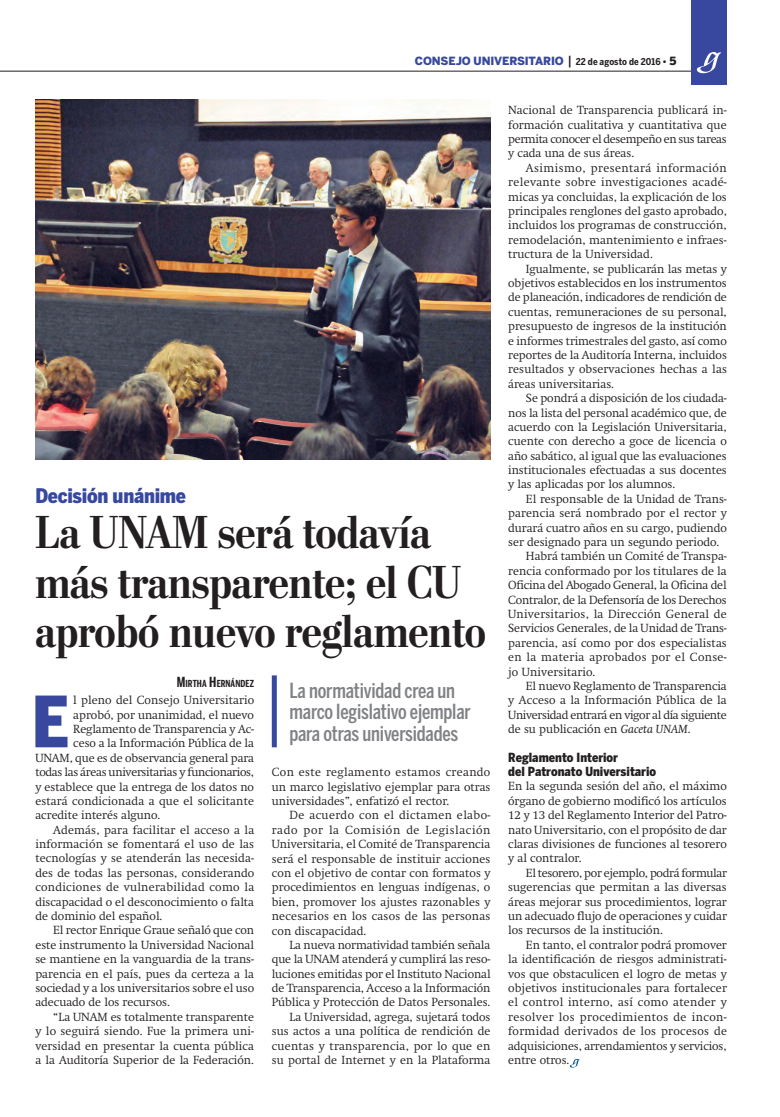
<style>
.page{position:relative;width:780px;height:1117px;background:#fff}
.page>*{position:absolute;margin:0;border:0;box-sizing:border-box;transform-origin:0 0}
._3_0_Tex_Cap_4_COLOR{font:900 69.88px "Benton Sans Cond";color:#37489e}
._1_0_Cabeza_Principa{font:700 46.25px/49.5px "Stilson";color:#231f20}
._2_0_Sumario{font:500 20.62px/21.9px "Benton Sans Comp";letter-spacing:-.01em;color:#808285}
._0_0_Balazo{font:900 20px "Benton Sans Cond";letter-spacing:-.015em;color:#37489e}
._3_0_Descanso{font:900 12.5px/14.4px "Benton Sans Cond";color:#231f20}
._3_0_Texto{font:300 11.62px/14.4px "Swift";color:#231f20;text-align:justify}
._3_0_Tex_Cap_4_COLOR-2{font:300 11.62px "Swift";color:#231f20}
._3_0_Tex_Cap_4_COLOR-3{font:300 11.62px "Swift";letter-spacing:-.025em;color:#231f20}
.t1{font:900 11.25px "Benton Sans";letter-spacing:-.015em;color:#37489e}
._4_0_Crédito_nota{font:700 9.62px "Benton Sans Comp";letter-spacing:.01em;color:#231f20}
.s1{font-family:"Benton Sans Cond";font-weight:500;font-size:12.5px;color:#231f20}
.s2{font-family:"Benton Sans Cond";font-weight:700;font-size:9.38px;color:#231f20}
.s3{font-size:9.38px;color:#231f20}
.s4{color:#231f20}
.s5{font-size:13.75px}
.s6{font-weight:400;font-style:italic}
</style>
<div class="page">
<img style="left:35px;top:100px;width:455px;height:359px">
<div style="left:272px;top:675px;width:5px;height:72px;background:#37489e"></div>
<hr style="left:0;top:71px;width:726px;height:1px;background:#231f20">
<div style="left:691px;top:0;width:35px;height:85px;background:#37489e"></div>
<svg style="left:696px;top:52px;width:26px;height:21px"></svg>
<svg style="left:569px;top:1058px;width:10px;height:9px"></svg>
<p class="t1" style="left:415px;top:54px;width:263px">CONSEJO UNIVERSITARIO <span class="s1">|</span> <span class="s2">22 de agosto de 2016</span> <span class="s3">•</span> <span class="s4">5</span></p>
<p class="_0_0_Balazo" style="left:35px;top:484px;width:152px">Decisión unánime</p>
<p class="_1_0_Cabeza_Principa" style="left:35px;top:507px;width:452px">La UNAM será todavía más transparente; el CU aprobó nuevo reglamento</p>
<p class="_4_0_Crédito_nota" style="left:177px;top:677px;width:79px"><span class="s5">M</span>IRTHA <span class="s5">H</span>ERNÁNDEZ</p>
<p class="_3_0_Tex_Cap_4_COLOR" style="left:32px;top:680px;width:39px">E</p>
<p class="_3_0_Tex_Cap_4_COLOR-2" style="left:73px;top:693px;width:182px">l pleno del Consejo Universitario</p>
<p class="_3_0_Tex_Cap_4_COLOR-2" style="left:73px;top:707px;width:182px">aprobó, por unanimidad, el nuevo</p>
<p class="_3_0_Tex_Cap_4_COLOR-2" style="left:73px;top:722px;width:182px">Reglamento de Transparencia y Ac-</p>
<p class="_3_0_Tex_Cap_4_COLOR-2" style="left:73px;top:736px;width:182px">ceso a la Información Pública de la</p>
<p class="_3_0_Tex_Cap_4_COLOR-2" style="left:35px;top:750px;width:220px">UNAM, que es de observancia general para</p>
<p class="_3_0_Tex_Cap_4_COLOR-3" style="left:35px;top:765px;width:220px">todas las áreas universitarias y funcionarios,</p>
<p class="_3_0_Tex_Cap_4_COLOR-2" style="left:35px;top:779px;width:220px">y establece que la entrega de los datos no</p>
<p class="_3_0_Tex_Cap_4_COLOR-2" style="left:35px;top:794px;width:220px">estará condicionada a que el solicitante</p>
<p class="_3_0_Tex_Cap_4_COLOR-2" style="left:35px;top:808px;width:126px">acredite interés alguno.</p>
<p class="_3_0_Texto" style="left:35px;top:822px;width:220px;text-indent:18px">Además, para facilitar el acceso a la información se fomentará el uso de las tecnologías y se atenderán las necesida&shy;des de todas las personas, considerando condiciones de vulnerabilidad como la discapacidad o el desconocimiento o falta de dominio del español.</p>
<p class="_3_0_Texto" style="left:35px;top:923px;width:220px;text-indent:18px">El rector Enrique Graue señaló que con este instrumento la Universidad Nacional se mantiene en la vanguardia de la trans&shy;parencia en el país, pues da certeza a la sociedad y a los universitarios sobre el uso adecuado de los recursos.</p>
<p class="_3_0_Texto" style="left:35px;top:1009px;width:220px;text-indent:18px">“La UNAM es totalmente transparente y lo seguirá siendo. Fue la primera uni&shy;versidad en presentar la cuenta pública a la Auditoría Superior de la Federación.</p>
<p class="_2_0_Sumario" style="left:289px;top:679px;width:183px">La normatividad crea un marco legislativo ejemplar para otras universidades</p>
<p class="_3_0_Texto" style="left:272px;top:764px;width:220px">Con este reglamento estamos creando un marco legislativo ejemplar para otras universidades”, enfatizó el rector.</p>
<p class="_3_0_Texto" style="left:272px;top:808px;width:220px;text-indent:18px">De acuerdo con el dictamen elabo&shy;rado por la Comisión de Legislación Universitaria, el Comité de Transparencia será el responsable de instituir acciones con el objetivo de contar con formatos y procedimientos en lenguas indígenas, o bien, promover los ajustes razonables y necesarios en los casos de las personas con discapacidad.</p>
<p class="_3_0_Texto" style="left:272px;top:937px;width:220px;text-indent:18px">La nueva normatividad también señala que la UNAM atenderá y cumplirá las reso&shy;luciones emitidas por el Instituto Nacional de Transparencia, Acceso a la Información Pública y Protección de Datos Personales.</p>
<p class="_3_0_Texto" style="left:272px;top:1009px;width:220px;text-indent:18px">La Universidad, agrega, sujetará todos sus actos a una política de rendición de cuentas y transparencia, por lo que en su portal de Internet y en la Plataforma</p>
<p class="_3_0_Texto" style="left:508px;top:103px;width:220px">Nacional de Transparencia publicará in&shy;formación cualitativa y cuantitativa que permita conocer el desempeño en sus tareas y cada una de sus áreas.</p>
<p class="_3_0_Texto" style="left:508px;top:161px;width:220px;text-indent:18px">Asimismo, presentará información relevante sobre investigaciones acadé&shy;micas ya concluidas, la explicación de los principales renglones del gasto aprobado, incluidos los programas de construcción, remodelación, mantenimiento e infraes&shy;tructura de la Universidad.</p>
<p class="_3_0_Texto" style="left:508px;top:261px;width:220px;text-indent:18px">Igualmente, se publicarán las metas y objetivos establecidos en los instrumentos de planeación, indicadores de rendición de cuentas, remuneraciones de su personal, presupuesto de ingresos de la institución e informes trimestrales del gasto, así como reportes de la Auditoría Interna, incluidos resultados y observaciones hechas a las áreas universitarias.</p>
<p class="_3_0_Texto" style="left:508px;top:391px;width:220px;text-indent:18px">Se pondrá a disposición de los ciudada&shy;nos la lista del personal académico que, de acuerdo con la Legislación Universitaria, cuente con derecho a goce de licencia o año sabático, al igual que las evaluaciones institucionales efectuadas a sus docentes y las aplicadas por los alumnos.</p>
<p class="_3_0_Texto" style="left:508px;top:491px;width:220px;text-indent:18px">El responsable de la Unidad de Trans&shy;parencia será nombrado por el rector y durará cuatro años en su cargo, pudiendo ser designado para un segundo periodo.</p>
<p class="_3_0_Texto" style="left:508px;top:549px;width:220px;text-indent:18px">Habrá también un Comité de Transpa&shy;rencia conformado por los titulares de la Oficina del Abogado General, la Oficina del Contralor, de la Defensoría de los Derechos Universitarios, la Dirección General de Servicios Generales, de la Unidad de Trans&shy;parencia, así como por dos especialistas en la materia aprobados por el Conse&shy;jo Universitario.</p>
<p class="_3_0_Texto" style="left:508px;top:678px;width:220px;text-indent:18px">El nuevo Reglamento de Transparencia y Acceso a la Información Pública de la Universidad entrará en vigor al día siguiente de su publicación en <span class="s6">Gaceta UNAM</span>.</p>
<p class="_3_0_Descanso" style="left:508px;top:749px;width:149px">Reglamento Interior<br>del Patronato Universitario</p>
<p class="_3_0_Texto" style="left:508px;top:779px;width:220px">En la segunda sesión del año, el máximo órgano de gobierno modificó los artículos 12 y 13 del Reglamento Interior del Patro&shy;nato Universitario, con el propósito de dar claras divisiones de funciones al tesorero y al contralor.</p>
<p class="_3_0_Texto" style="left:508px;top:865px;width:220px;text-indent:18px">El tesorero, por ejemplo, podrá formular sugerencias que permitan a las diversas áreas mejorar sus procedimientos, lograr un adecuado flujo de operaciones y cuidar los recursos de la institución.</p>
<p class="_3_0_Texto" style="left:508px;top:937px;width:220px;text-indent:18px">En tanto, el contralor podrá promover la identificación de riesgos administrati&shy;vos que obstaculicen el logro de metas y objetivos institucionales para fortalecer el control interno, así como atender y resolver los procedimientos de incon&shy;formidad derivados de los procesos de adquisiciones, arrendamientos y servicios, entre otros.</p>
</div>
